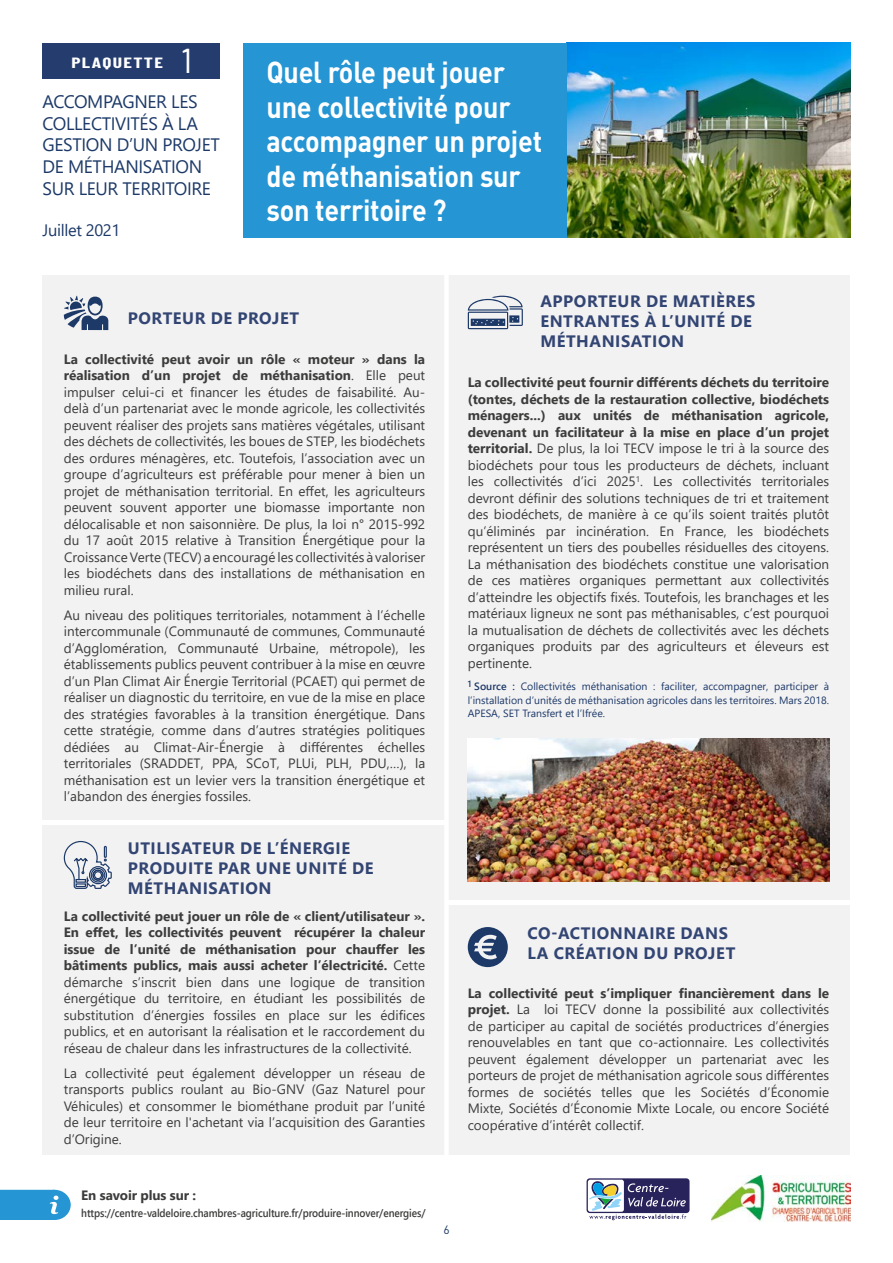
<style>
.page{position:relative;width:893px;height:1263px;background:#fff}
.page>*{position:absolute;margin:0;border:0;box-sizing:border-box;transform-origin:0 0}
.t1{font:34.5px "Barlow Condensed";color:#fff}
.t2{font:700 30px/34.5px "DIN";letter-spacing:-.01em;color:#fff;scale:.9 1}
.t3{font:18px/21.6px "Segoe UI";letter-spacing:-.02em;color:#1c3968}
.t4{font:700 16.5px/19.8px "Segoe UI";letter-spacing:.035em;color:#324573}
.t5{font:16.5px "Segoe UI";letter-spacing:-.02em;color:#1c3968}
.t6{font:700 14.55px "Barlow Condensed";letter-spacing:.07em;color:#fff;scale:1.35 1}
.t7{font:13.5px/16.5px "Segoe UI";color:#3c3c3b;text-align:justify}
.t8{font:700 13.5px "Segoe UI";letter-spacing:-.01em;color:#3c3c3b}
.t9{font:12px "DIN";color:#1c3968}
.t10{font:600 11.25px "Segoe UI";letter-spacing:-.01em;color:#3c3c3b;scale:.9 1}
.t11{font:10.5px/13.5px "Segoe UI";color:#1c3968;text-align:justify}
.s1{font-weight:700}
.s2{font-weight:600}
</style>
<div class="page">
<img style="left:566px;top:43px;width:284px;height:195px">
<div style="left:243px;top:43px;width:323px;height:195px;background:#2595d3"></div>
<div style="left:43px;top:276px;width:807px;height:879px;background:#f3f2f3"></div>
<hr style="left:40px;top:821px;width:407px;height:4px;background:#fff">
<svg style="left:0;top:1190px;width:71px;height:30px"></svg>
<img style="left:712px;top:1175px;width:138px;height:46px">
<img style="left:468px;top:739px;width:361px;height:142px">
<svg style="left:64px;top:296px;width:45px;height:35px"></svg>
<svg style="left:63px;top:840px;width:49px;height:49px"></svg>
<hr style="left:447px;top:900px;width:407px;height:4px;background:#fff">
<svg style="left:468px;top:296px;width:55px;height:33px"></svg>
<svg style="left:468px;top:927px;width:40px;height:40px"></svg>
<div style="left:444px;top:262px;width:5px;height:896px;background:#fff"></div>
<svg style="left:585px;top:1177px;width:106px;height:45px"></svg>
<svg style="left:587px;top:1178px;width:102px;height:35px"></svg>
<div style="left:588px;top:1180px;width:36px;height:32px;background:#fff;border-radius:2px"></div>
<svg style="left:589px;top:1181px;width:97px;height:39px"></svg>
<div style="left:43px;top:43px;width:177px;height:35px;background:#243c6e"></div>
<p class="t6" style="left:71px;top:52px;width:69px">PLAQUETTE</p>
<h1 class="t1" style="left:183px;top:36px;width:10px">1</h1>
<h3 class="t3" style="left:43px;top:89px;width:179px">ACCOMPAGNER LES<br>COLLECTIVITÉS À LA<br>GESTION D’UN PROJET<br>DE MÉTHANISATION<br>SUR LEUR TERRITOIRE</h3>
<p class="t5" style="left:43px;top:214px;width:79px">Juillet 2021</p>
<h2 class="t2" style="left:266px;top:54px;width:308px">Quel rôle peut jouer une collectivité pour accompagner un projet de méthanisation sur son territoire ?</h2>
<p class="t4" style="left:128px;top:307px;width:173px">PORTEUR DE PROJET</p>
<p class="t7" style="left:64px;top:350px;width:363px"><span class="s1">La collectivité peut avoir un rôle « moteur » dans la réalisation d’un projet de méthanisation</span>. Elle peut impulser celui-ci et financer les études de faisabilité. Au&shy;delà d’un partenariat avec le monde agricole, les collectivités peuvent réaliser des projets sans matières végétales, utilisant des déchets de collectivités, les boues de STEP, les biodéchets des ordures ménagères, etc. Toutefois, l’association avec un groupe d’agriculteurs est préférable pour mener à bien un projet de méthanisation territorial. En effet, les agriculteurs peuvent souvent apporter une biomasse importante non délocalisable et non saisonnière. De plus, la loi n° 2015-992 du 17 août 2015 relative à Transition Énergétique pour la Croissance Verte (TECV) a encouragé les collectivités à valoriser les biodéchets dans des installations de méthanisation en milieu rural.</p>
<p class="t7" style="left:64px;top:606px;width:363px">Au niveau des politiques territoriales, notamment à l’échelle intercommunale (Communauté de communes, Communauté d’Agglomération, Communauté Urbaine, métropole), les établissements publics peuvent contribuer à la mise en œuvre d’un Plan Climat Air Énergie Territorial (PCAET) qui permet de réaliser un diagnostic du territoire, en vue de la mise en place des stratégies favorables à la transition énergétique. Dans cette stratégie, comme dans d’autres stratégies politiques dédiées au Climat-Air-Énergie à différentes échelles territoriales (SRADDET, PPA, SCoT, PLUi, PLH, PDU,…), la méthanisation est un levier vers la transition énergétique et l’abandon des énergies fossiles.</p>
<p class="t4" style="left:128px;top:837px;width:247px">UTILISATEUR DE L’ÉNERGIE<br>PRODUITE PAR UNE UNITÉ DE<br>MÉTHANISATION</p>
<p class="t7" style="left:64px;top:906px;width:363px"><span class="s1">La collectivité peut jouer un rôle de « client/utilisateur ».<br>En effet, les collectivités peuvent récupérer la chaleur issue de l’unité de méthanisation pour chauffer les bâtiments publics, mais aussi acheter l’électricité.</span> Cette démarche s’inscrit bien dans une logique de transition énergétique du territoire, en étudiant les possibilités de substitution d’énergies fossiles en place sur les édifices publics, et en autorisant la réalisation et le raccordement du réseau de chaleur dans les infrastructures de la collectivité.</p>
<p class="t7" style="left:64px;top:1063px;width:363px">La collectivité peut également développer un réseau de transports publics roulant au Bio-GNV (Gaz Naturel pour Véhicules) et consommer le biométhane produit par l’unité de leur territoire en l'achetant via l’acquisition des Garanties d’Origine.</p>
<p class="t8" style="left:81px;top:1182px;width:116px">En savoir plus sur :</p>
<p class="t10" style="left:81px;top:1203px;width:384px">https://centre-valdeloire.chambres-agriculture.fr/produire-innover/energies/</p>
<p class="t9" style="left:443px;top:1222px;width:8px">6</p>
<p class="t4" style="left:540px;top:290px;width:217px">APPORTEUR DE MATIÈRES<br>ENTRANTES À L’UNITÉ DE<br>MÉTHANISATION</p>
<p class="t7" style="left:468px;top:373px;width:363px"><span class="s1">La collectivité peut fournir différents déchets du territoire (tontes, déchets de la restauration collective, biodéchets ménagers...) aux unités de méthanisation agricole, devenant un facilitateur à la mise en place d’un projet territorial.</span> De plus, la loi TECV impose le tri à la source des biodéchets pour tous les producteurs de déchets, incluant les collectivités d’ici 2025<sup>1</sup>. Les collectivités territoriales devront définir des solutions techniques de tri et traitement des biodéchets, de manière à ce qu’ils soient traités plutôt qu’éliminés par incinération. En France, les biodéchets représentent un tiers des poubelles résiduelles des citoyens.<br>La méthanisation des biodéchets constitue une valorisation de ces matières organiques permettant aux collectivités d’atteindre les objectifs fixés. Toutefois, les branchages et les matériaux ligneux ne sont pas méthanisables, c’est pourquoi la mutualisation de déchets de collectivités avec les déchets organiques produits par des agriculteurs et éleveurs est pertinente.</p>
<p class="t11" style="left:468px;top:679px;width:363px"><sup>1</sup> <span class="s2">Source :</span> Collectivités méthanisation : faciliter, accompagner, participer à l’installation d’unités de méthanisation agricoles dans les territoires. Mars 2018.<br>APESA, SET Transfert et l’Ifrée.</p>
<p class="t4" style="left:528px;top:922px;width:209px">CO-ACTIONNAIRE DANS<br>LA CRÉATION DU PROJET</p>
<p class="t7" style="left:468px;top:983px;width:363px"><span class="s1">La collectivité peut s’impliquer financièrement dans le projet.</span> La loi TECV donne la possibilité aux collectivités de participer au capital de sociétés productrices d’énergies renouvelables en tant que co-actionnaire. Les collectivités peuvent également développer un partenariat avec les porteurs de projet de méthanisation agricole sous différentes formes de sociétés telles que les Sociétés d’Économie Mixte, Sociétés d’Économie Mixte Locale, ou encore Société coopérative d’intérêt collectif.</p>
</div>
